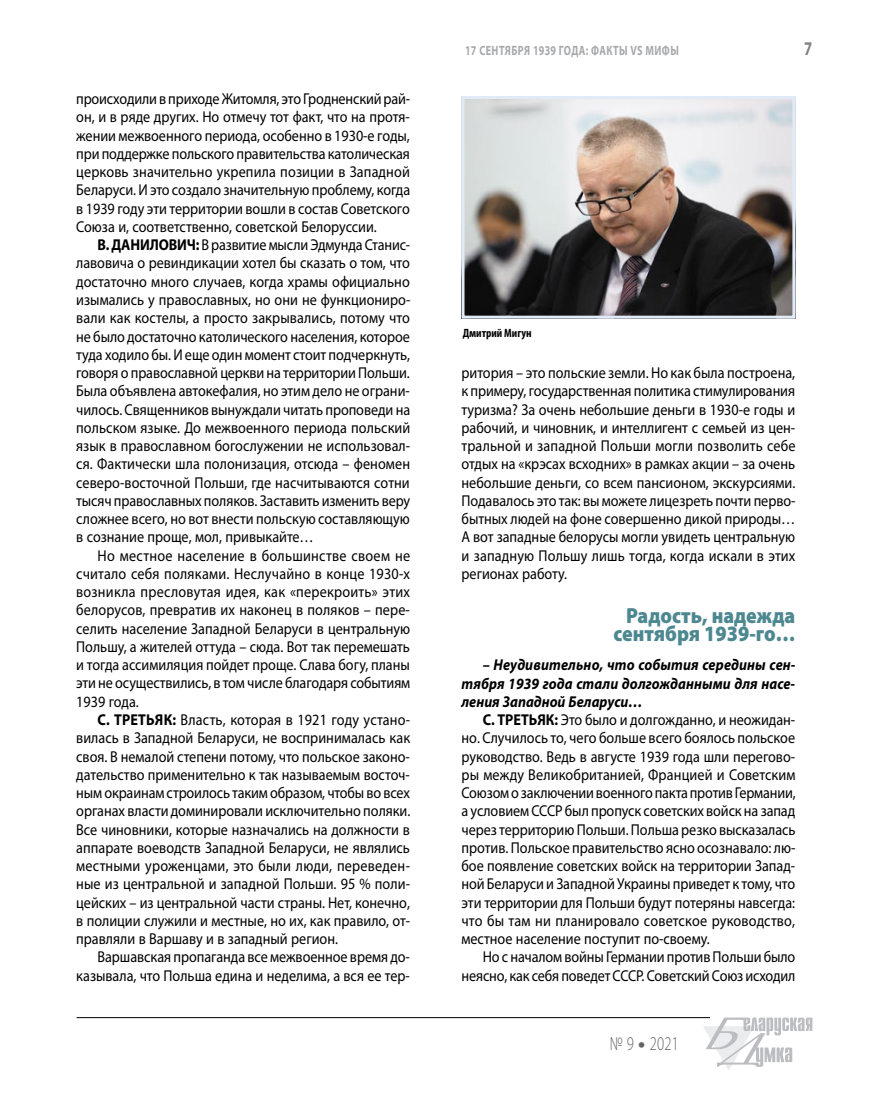
<style>
.page{position:relative;width:872px;height:1106px;background:#fff}
.page>*{position:absolute;margin:0;border:0;box-sizing:border-box;transform-origin:0 0}
.t1{font:900 21.9px/18.3px "Myriad Pro";color:#4d8891;text-align:center;scale:.9 1}
.t2{font:300 19.5px "Myriad Pro";color:#636467;scale:.75 1}
.t3{font:700 19.5px "Myriad Pro";color:#808285;scale:.75 1}
.t4{font:15.75px/18.3px "Myriad Pro";color:#000;text-align:justify;scale:.9 1}
.t5{font:italic 700 15.75px/18.3px "Myriad Pro";letter-spacing:.005em;color:#000;text-align:justify;scale:.9 1}
.t6{font:700 15.75px "Myriad Pro";color:#000;scale:.9 1}
.t7{font:700 13.5px "Myriad Pro";letter-spacing:.03em;color:#a7a9ac;scale:.75 1}
.t8{font:700 condensed 12px "Myriad Pro";color:#000}
.s1{font-weight:700}
.s2{font-weight:900}
</style>
<div class="page">
<hr style="left:77px;top:1017px;width:633px;height:1px;background:#000">
<svg style="left:703px;top:1017px;width:109px;height:53px"></svg>
<img style="left:465px;top:100px;width:326px;height:215px">
<div style="left:461px;top:96px;width:334px;height:223px;border:3px solid #e1eaf7"></div>
<p class="t4" style="left:76px;top:89px;width:373px">происходили в приходе Житомля, это Гродненский рай&shy;он, и в ряде других. Но отмечу тот факт, что на протя&shy;жении межвоенного периода, особенно в 1930-е годы, при поддержке польского правительства католическая церковь значительно укрепила позиции в Западной Беларуси. И это создало значительную проблему, когда в 1939 году эти территории вошли в состав Советского Союза и, соответственно, советской Белоруссии.</p>
<p class="t4" style="left:76px;top:235px;width:373px;text-indent:21px"><span class="s1">В. ДАНИЛОВИЧ:</span> В развитие мысли Эдмунда Станис&shy;лавовича о ревиндикации хотел бы сказать о том, что достаточно много случаев, когда храмы официально изымались у православных, но они не функциониро&shy;вали как костелы, а просто закрывались, потому что не было достаточно католического населения, которое туда ходило бы. И еще один момент стоит подчеркнуть, говоря о православной церкви на территории Польши.<br>Была объявлена автокефалия, но этим дело не ограни&shy;чилось. Священников вынуждали читать проповеди на польском языке. До межвоенного периода польский язык в православном богослужении не использовал&shy;ся. Фактически шла полонизация, отсюда – феномен северо-восточной Польши, где насчитываются сотни тысяч православных поляков. Заставить изменить веру сложнее всего, но вот внести польскую составляющую в сознание проще, мол, привыкайте…</p>
<p class="t4" style="left:76px;top:546px;width:373px;text-indent:21px">Но местное население в большинстве своем не считало себя поляками. Неслучайно в конце 1930-х возникла пресловутая идея, как «перекроить» этих белорусов, превратив их наконец в поляков – пере&shy;селить население Западной Беларуси в центральную Польшу, а жителей оттуда – сюда. Вот так перемешать и тогда ассимиляция пойдет проще. Слава богу, планы эти не осуществились, в том числе благодаря событиям 1939 года.</p>
<p class="t6" style="left:97px;top:709px;width:29px">С. ТРЕТ</p>
<p class="t4" style="left:76px;top:710px;width:373px;text-indent:70px"><span class="s1">ЬЯК:</span> Власть, которая в 1921 году устано&shy;вилась в Западной Беларуси, не воспринималась как своя. В немалой степени потому, что польское законо&shy;дательство применительно к так называемым восточ&shy;ным окраинам строилось таким образом, чтобы во всех органах власти доминировали исключительно поляки.<br>Все чиновники, которые назначались на должности в аппарате воеводств Западной Беларуси, не являлись местными уроженцами, это были люди, переведен&shy;ные из центральной и западной Польши. 95 % поли&shy;цейских – из центральной части страны. Нет, конечно, в полиции служили и местные, но их, как правило, от&shy;правляли в Варшаву и в западный регион.</p>
<p class="t4" style="left:76px;top:947px;width:372px;text-align:right">Варшавская пропаганда все межвоенное время до&shy;казывала, что Польша едина и неделима, а вся ее тер-</p>
<p class="t7" style="left:465px;top:42px;width:287px">17 сентября 1939 года: факты vs мифы</p>
<p class="t3" style="left:804px;top:36px;width:12px">7</p>
<p class="t8" style="left:463px;top:326px;width:70px">Дмитрий Мигун</p>
<p class="t4" style="left:461px;top:363px;width:373px">ритория – это польские земли. Но как была построена, к примеру, государственная политика стимулирования туризма? За очень небольшие деньги в 1930-е годы и рабочий, и чиновник, и интеллигент с семьей из цен&shy;тральной и западной Польши могли позволить себе отдых на «крэсах всходних» в рамках акции – за очень небольшие деньги, со всем пансионом, экскурсиями.<br>Подавалось это так: вы можете лицезреть почти перво&shy;бытных людей на фоне совершенно дикой природы… А вот западные белорусы могли увидеть центральную и западную Польшу лишь тогда, когда искали в этих регионах работу.</p>
<h1 class="t1" style="left:613px;top:606px;width:204px">Радость, надежда сентября 1939-го…</h1>
<p class="t5" style="left:461px;top:655px;width:372px;text-indent:21px">– Неудивительно, что события середины сен&shy;тября 1939 года стали долгожданными для насе&shy;ления Западной Беларуси…</p>
<p class="t6" style="left:483px;top:709px;width:26px">С. ТРЕТ</p>
<p class="t4" style="left:461px;top:710px;width:373px;text-indent:67px"><span class="s1">ЬЯК:</span> Это было и долгожданно, и неожидан&shy;но. Случилось то, чего больше всего боялось польское руководство. Ведь в августе 1939 года шли перегово&shy;ры между Великобританией, Францией и Советским Союзом о заключении военного пакта против Германии, а условием СССР был пропуск советских войск на запад через территорию Польши. Польша резко высказалась против. Польское правительство ясно осознавало: лю&shy;бое появление советских войск на территории Запад&shy;ной Беларуси и Западной Украины приведет к тому, что эти территории для Польши будут потеряны навсегда: что бы там ни планировало советское руководство, местное население поступит по-своему.</p>
<p class="t4" style="left:461px;top:947px;width:372px;text-align:right">Но с началом войны Германии против Польши было неясно, как себя поведет СССР. Советский Союз исходил</p>
<p class="t2" style="left:609px;top:1032px;width:94px">№ 9 <span class="s2">•</span> 2021</p>
</div>
